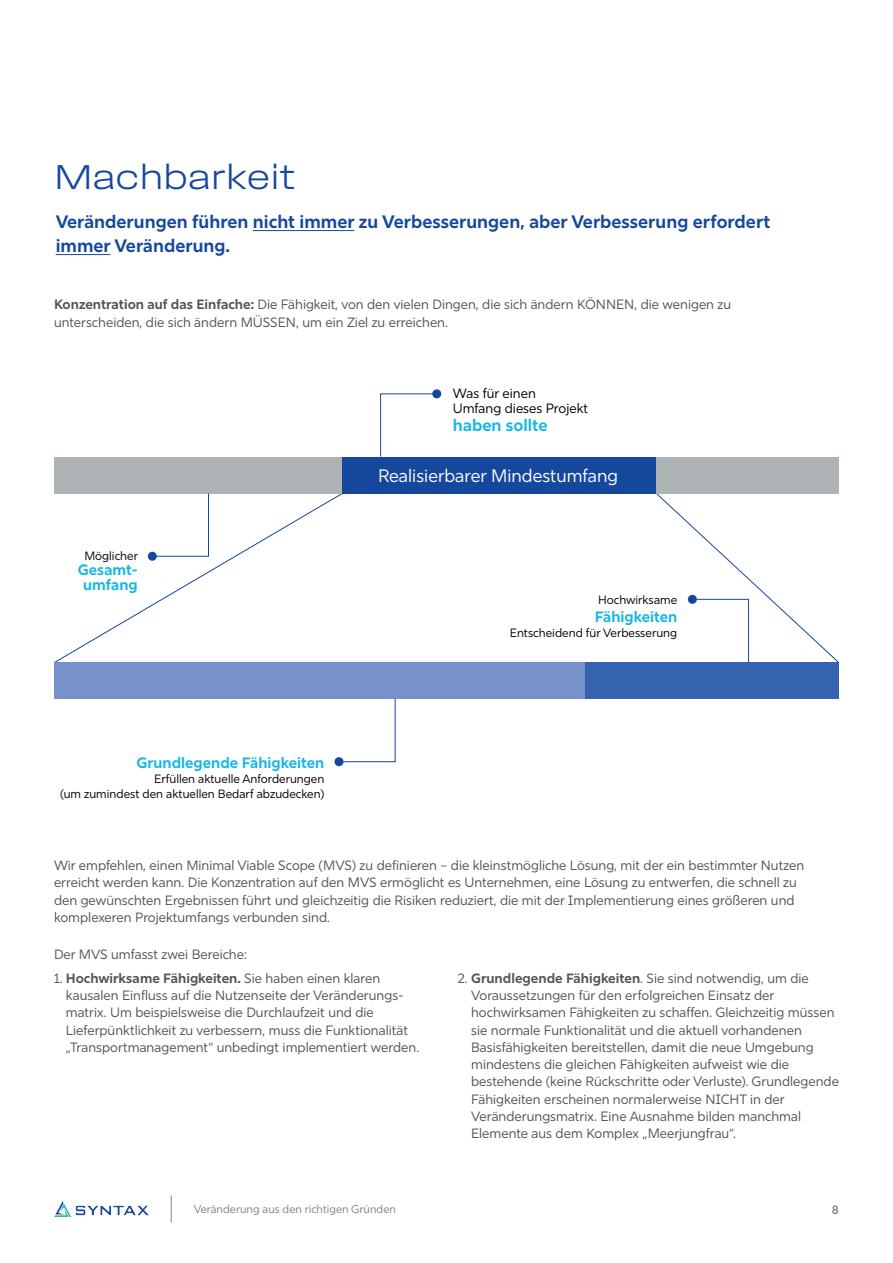
<style>
.page{position:relative;width:893px;height:1263px;background:#fff}
.page>*{position:absolute;margin:0;border:0;box-sizing:border-box;transform-origin:0 0}
.t1{font:36px "Field Gothic No.71 Light Wide";color:#15489d}
.t2{font:700 18px/24px "Rig Sans";color:#15489d}
.t3{font:18px "Rig Sans";color:#fff}
.t4{font:700 16.5px "Rig Sans";color:#14b7e8}
.t5{font:700 15px/15px "Rig Sans";color:#14b7e8;text-align:center}
.t6{font:13.5px/17.2px "Rig Sans";color:#505457}
.t7{font:13.5px/15px "Rig Sans";color:#000001}
.t8{font:12px/15px "Rig Sans";color:#000001;text-align:right}
.t9{font:600 12px "Rig Sans";color:#7e8287}
.t10{font:11.25px "Rig Sans";color:#7e8287}
.s1{font-weight:700}
</style>
<div class="page">
<img style="left:54px;top:1201px;width:95px;height:15px">
<svg style="left:171px;top:1195px;width:1px;height:27px"></svg>
<svg style="left:54px;top:493px;width:292px;height:169px"></svg>
<hr style="left:253px;top:230px;width:101px;height:1px;background:#15489d">
<hr style="left:56px;top:254px;width:54px;height:1px;background:#15489d">
<div style="left:54px;top:457px;width:785px;height:36px;background:#aeb4b6"></div>
<div style="left:54px;top:662px;width:785px;height:37px;background:#7792ca"></div>
<div style="left:342px;top:457px;width:314px;height:36px;background:#15489d"></div>
<div style="left:586px;top:662px;width:253px;height:37px;background:#3563af"></div>
<svg style="left:380px;top:393px;width:57px;height:64px"></svg>
<div style="left:432px;top:389px;width:9px;height:9px;background:#15489d;border-radius:50%"></div>
<svg style="left:654px;top:493px;width:185px;height:169px"></svg>
<div style="left:688px;top:595px;width:9px;height:9px;background:#15489d;border-radius:50%"></div>
<svg style="left:152px;top:493px;width:57px;height:64px"></svg>
<div style="left:148px;top:552px;width:9px;height:9px;background:#15489d;border-radius:50%"></div>
<svg style="left:341px;top:699px;width:55px;height:63px"></svg>
<div style="left:334px;top:757px;width:9px;height:9px;background:#15489d;border-radius:50%"></div>
<h1 class="t1" style="left:54px;top:157px;width:243px">Machbarkeit</h1>
<h2 class="t2" style="left:56px;top:210px;width:716px">Veränderungen führen nicht immer zu Verbesserungen, aber Verbesserung erfordert immer Veränderung.</h2>
<p class="t6" style="left:54px;top:296px;width:679px"><span class="s1">Konzentration auf das Einfache:</span> Die Fähigkeit, von den vielen Dingen, die sich ändern KÖNNEN, die wenigen zu unterscheiden, die sich ändern MÜSSEN, um ein Ziel zu erreichen.</p>
<p class="t7" style="left:453px;top:386px;width:137px">Was für einen<br>Umfang dieses Projekt</p>
<p class="t4" style="left:453px;top:415px;width:96px">haben sollte</p>
<p class="t8" style="left:84px;top:548px;width:55px">Möglicher</p>
<p class="t5" style="left:78px;top:562px;width:61px">Gesamt&shy;umfang</p>
<p class="t5" style="left:136px;top:755px;width:189px">Grundlegende Fähigkeiten</p>
<p class="t8" style="left:60px;top:771px;width:266px">Erfüllen aktuelle Anforderungen<br>(um zumindest den aktuellen Bedarf abzudecken)</p>
<h2 class="t3" style="left:378px;top:465px;width:242px">Realisierbarer Mindestumfang</h2>
<p class="t8" style="left:598px;top:592px;width:81px">Hochwirksame</p>
<p class="t5" style="left:595px;top:609px;width:84px">Fähigkeiten</p>
<p class="t8" style="left:510px;top:625px;width:169px">Entscheidend für Verbesserung</p>
<p class="t6" style="left:54px;top:857px;width:752px">Wir empfehlen, einen Minimal Viable Scope (MVS) zu definieren – die kleinstmögliche Lösung, mit der ein bestimmter Nutzen erreicht werden kann. Die Konzentration auf den MVS ermöglicht es Unternehmen, eine Lösung zu entwerfen, die schnell zu den gewünschten Ergebnissen führt und gleichzeitig die Risiken reduziert, die mit der Implementierung eines größeren und komplexeren Projektumfangs verbunden sind.</p>
<p class="t6" style="left:54px;top:946px;width:194px">Der MVS umfasst zwei Bereiche:</p>
<p class="t6" style="left:66px;top:970px;width:355px;text-indent:-12px">1. <span class="s1">Hochwirksame Fähigkeiten.</span> Sie haben einen klaren kausalen Einfluss auf die Nutzenseite der Veränderungs&shy;matrix. Um beispielsweise die Durchlaufzeit und die Lieferpünktlichkeit zu verbessern, muss die Funktionalität „Transportmanagement“ unbedingt implementiert werden.</p>
<p class="t6" style="left:471px;top:970px;width:369px;text-indent:-13px">2. <span class="s1">Grundlegende Fähigkeiten</span>. Sie sind notwendig, um die Voraussetzungen für den erfolgreichen Einsatz der hochwirksamen Fähigkeiten zu schaffen. Gleichzeitig müssen sie normale Funktionalität und die aktuell vorhandenen Basisfähigkeiten bereitstellen, damit die neue Umgebung mindestens die gleichen Fähigkeiten aufweist wie die bestehende (keine Rückschritte oder Verluste). Grundlegende Fähigkeiten erscheinen normalerweise NICHT in der Veränderungsmatrix. Eine Ausnahme bilden manchmal Elemente aus dem Komplex „Meerjungfrau“.</p>
<p class="t10" style="left:194px;top:1202px;width:204px">Veränderung aus den richtigen Gründen</p>
<p class="t9" style="left:832px;top:1202px;width:9px">8</p>
</div>
